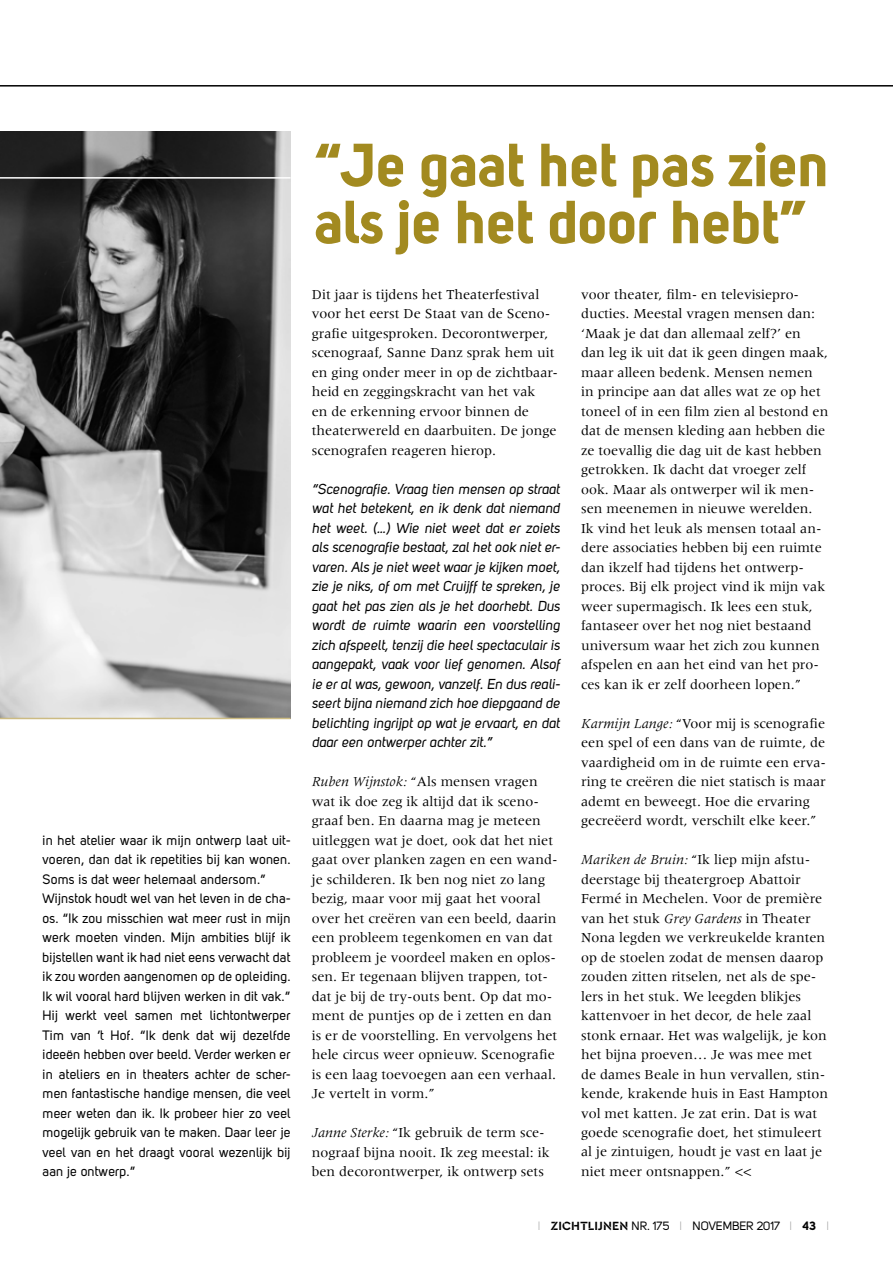
<style>
.page{position:relative;width:893px;height:1263px;background:#fff}
.page>*{position:absolute;margin:0;border:0;box-sizing:border-box;transform-origin:0 0}
.t1{font:60px/57px "Uni Sans Bold";letter-spacing:-.005em;color:#a28a20}
.t2{font:14.25px/19.5px "Meridien";color:#000}
.t3{font:14.25px/19.5px "Uni Sans Regular Italic";color:#000;text-align:justify}
.t4{font:13.5px/19.5px "Uni Sans Regular";letter-spacing:.01em;color:#000}
.t5{font:12px "Uni Sans Regular";letter-spacing:-.005em;color:#000}
.s1{font-style:italic}
.s2{font-family:"Uni Sans Light";color:#878787}
.s3{font-family:"Cera Stencil PRO";font-weight:700;font-size:12.45px}
.s4{font-family:"Uni Sans Bold"}
</style>
<div class="page">
<hr style="left:0;top:85px;width:893px;height:2px;background:#000">
<img style="left:0;top:132px;width:291px;height:586px">
<hr style="left:0;top:177px;width:291px;height:2px;background:#fff">
<hr style="left:0;top:718px;width:291px;height:1px;background:#ccbb82">
<p class="t4" style="left:43px;top:830px;width:250px">in het atelier waar ik mijn ontwerp laat uit&shy;voeren, dan dat ik repetities bij kan wonen.<br>Soms is dat weer helemaal andersom.” Wijnstok houdt wel van het leven in de cha&shy;os. “Ik zou misschien wat meer rust in mijn werk moeten vinden. Mijn ambities blijf ik bijstellen want ik had niet eens verwacht dat ik zou worden aangenomen op de opleiding.<br>Ik wil vooral hard blijven werken in dit vak.” Hij werkt veel samen met lichtontwerper Tim van ’t Hof. “Ik denk dat wij dezelfde ideeën hebben over beeld. Verder werken er in ateliers en in theaters achter de scher&shy;men fantastische handige mensen, die veel meer weten dan ik. Ik probeer hier zo veel mogelijk gebruik van te maken. Daar leer je veel van en het draagt vooral wezenlijk bij aan je ontwerp.”</p>
<h1 class="t1" style="left:315px;top:135px;width:516px">“Je gaat het pas zien als je het door hebt”</h1>
<p class="t2" style="left:312px;top:284px;width:248px">Dit jaar is tijdens het Theaterfestival voor het eerst De Staat van de Sceno&shy;grafie uitgesproken. Decorontwerper, scenograaf, Sanne Danz sprak hem uit en ging onder meer in op de zichtbaar&shy;heid en zeggingskracht van het vak<br>en de erkenning ervoor binnen de theaterwereld en daarbuiten. De jonge scenografen reageren hierop.</p>
<p class="t3" style="left:312px;top:479px;width:250px">“Scenografie. Vraag tien mensen op straat wat het betekent, en ik denk dat niemand het weet. (…) Wie niet weet dat er zoiets als scenografie bestaat, zal het ook niet er&shy;varen. Als je niet weet waar je kijken moet, zie je niks, of om met Cruijff te spreken, je gaat het pas zien als je het doorhebt. Dus wordt de ruimte waarin een voorstelling zich afspeelt, tenzij die heel spectaculair is aangepakt, vaak voor lief genomen. Alsof ie er al was, gewoon, vanzelf. En dus reali&shy;seert bijna niemand zich hoe diepgaand de belichting ingrijpt op wat je ervaart, en dat daar een ontwerper achter zit.”</p>
<p class="t2" style="left:312px;top:772px;width:247px"><span class="s1">Ruben Wijnstok:</span> “Als mensen vragen wat ik doe zeg ik altijd dat ik sceno&shy;graaf ben. En daarna mag je meteen uitleggen wat je doet, ook dat het niet gaat over planken zagen en een wand&shy;je schilderen. Ik ben nog niet zo lang bezig, maar voor mij gaat het vooral over het creëren van een beeld, daarin een probleem tegenkomen en van dat probleem je voordeel maken en oplos&shy;sen. Er tegenaan blijven trappen, tot&shy;dat je bij de try- outs bent. Op dat mo&shy;ment de puntjes op de i zetten en dan is er de voorstelling. En vervolgens het hele circus weer opnieuw. Scenografie is een laag toevoegen aan een verhaal.<br>Je vertelt in vorm.”</p>
<p class="t2" style="left:312px;top:1123px;width:239px"><span class="s1">Janne Sterke:</span> “Ik gebruik de term sce&shy;nograaf bijna nooit. Ik zeg meestal: ik ben decorontwerper, ik ontwerp sets</p>
<p class="t2" style="left:581px;top:284px;width:249px">voor theater, film- en televisiepro&shy;ducties. Meestal vragen mensen dan: ‘Maak je dat dan allemaal zelf?’ en<br>dan leg ik uit dat ik geen dingen maak, maar alleen bedenk. Mensen nemen in principe aan dat alles wat ze op het toneel of in een film zien al bestond en dat de mensen kleding aan hebben die ze toevallig die dag uit de kast hebben getrokken. Ik dacht dat vroeger zelf ook. Maar als ontwerper wil ik men&shy;sen meenemen in nieuwe werelden.<br>Ik vind het leuk als mensen totaal an&shy;dere associaties hebben bij een ruimte dan ikzelf had tijdens het ontwerp&shy;proces. Bij elk project vind ik mijn vak weer supermagisch. Ik lees een stuk, fantaseer over het nog niet bestaand universum waar het zich zou kunnen afspelen en aan het eind van het pro&shy;ces kan ik er zelf doorheen lopen.”</p>
<p class="t2" style="left:581px;top:713px;width:246px"><span class="s1">Karmijn Lange:</span> “Voor mij is scenografie een spel of een dans van de ruimte, de vaardigheid om in de ruimte een erva&shy;ring te creëren die niet statisch is maar ademt en beweegt. Hoe die ervaring gecreëerd wordt, verschilt elke keer.”</p>
<p class="t2" style="left:581px;top:850px;width:249px"><span class="s1">Mariken de Bruin:</span> “Ik liep mijn afstu&shy;deerstage bij theatergroep Abattoir Fermé in Mechelen. Voor de première van het stuk <span class="s1">Grey Gardens</span> in Theater Nona legden we verkreukelde kranten op de stoelen zodat de mensen daarop zouden zitten ritselen, net als de spe&shy;lers in het stuk. We leegden blikjes kattenvoer in het decor, de hele zaal stonk ernaar. Het was walgelijk, je kon het bijna proeven… Je was mee met de dames Beale in hun vervallen, stin&shy;kende, krakende huis in East Hampton vol met katten. Je zat erin. Dat is wat goede scenografie doet, het stimuleert al je zintuigen, houdt je vast en laat je niet meer ontsnappen.” &lt;&lt;</p>
<p class="t5" style="left:538px;top:1219px;width:293px"><span class="s2">I</span> <span class="s3">ZICHTLIJNEN</span> NR. 175 <span class="s2">I</span> NOVEMBER 2017 <span class="s2">I</span> <span class="s4">43</span> <span class="s2">I</span></p>
</div>
